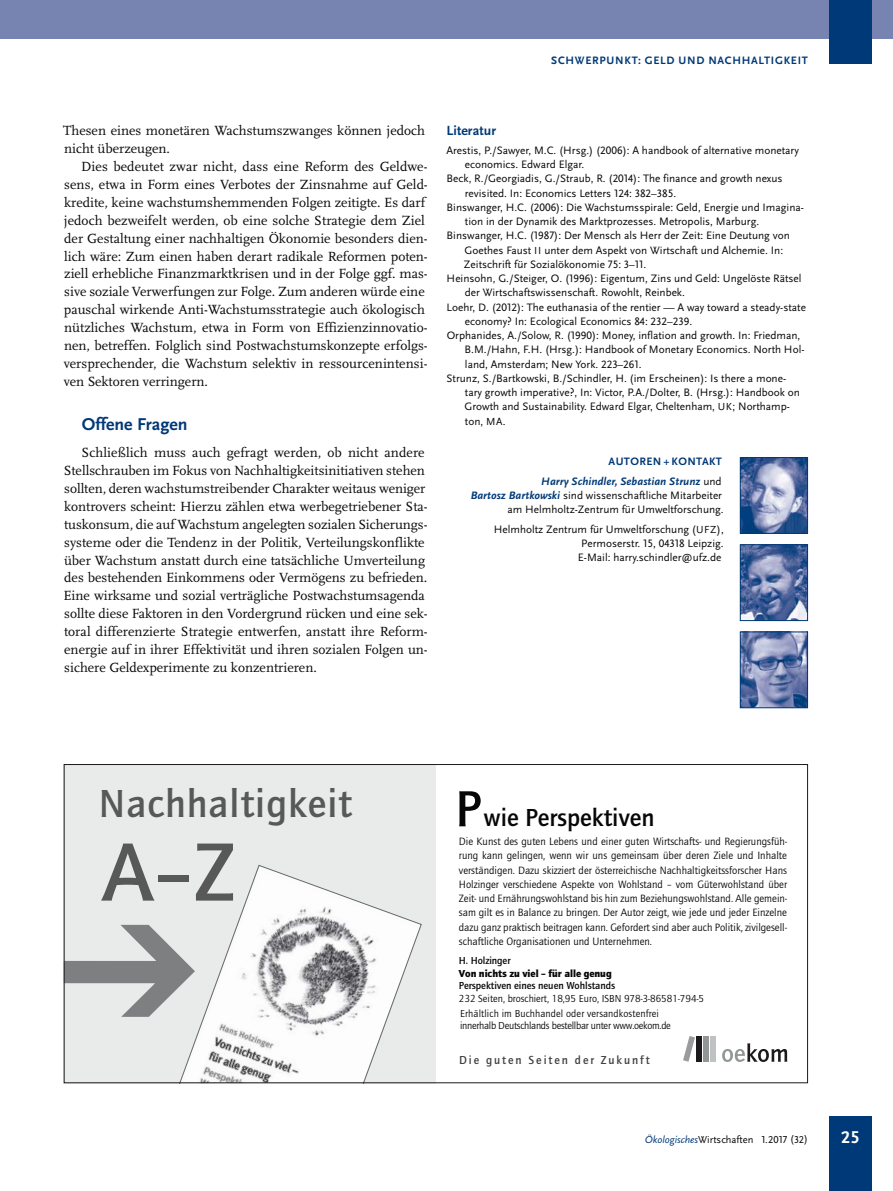
<style>
.page{position:relative;width:893px;height:1191px;background:#fff}
.page>*{position:absolute;margin:0;border:0;box-sizing:border-box;transform-origin:0 0}
.t1{font:700 85.5px "Quay Itc T";color:#585858}
.t2{font:700 40.5px "Quay Itc T";letter-spacing:.025em;color:#585858}
.t3{font:700 25.5px "Quay Itc T";color:#070707}
.t4{font:700 17.85px "Scala Sans Pro";letter-spacing:.005em;color:#003977}
.t5{font:700 17.85px "Scala Sans Pro";color:#fff}
.t6{font:13.8px/17.9px "Scala Pro";color:#070707}
.t7{font:700 13.8px "Scala Sans Pro";letter-spacing:.005em;color:#003977}
.t8{font:700 12px "Quay Itc T";letter-spacing:.16em;color:#414141}
.t9{font:11.25px/14.2px "Scala Sans Pro";color:#070707;text-align:right}
.t10{font:italic 700 11.25px/20px "Scala Sans Pro";letter-spacing:.005em;color:#003977;text-align:right}
.t11{font:700 11.25px "Scala Sans Pro";letter-spacing:.06em;color:#003977}
.t12{font:10.95px/14.2px "Quay Itc T";color:#070707;text-align:justify}
.t13{font:10.5px/12px "Quay Itc T";letter-spacing:-.025em;color:#070707}
.t14{font:10.5px "Quay Itc T";color:#070707}
.t15{font:700 10.5px "Quay Itc T";letter-spacing:-.005em;color:#070707}
.t16{font:10.5px "Scala Sans Pro";color:#070707}
.t17{font:10.5px "Quay Itc T Blac";letter-spacing:-.005em;color:#070707}
.s1{font-size:10.65px}
.s2{font-style:normal}
.s3{font-weight:400;font-style:normal;color:#070707}
.s4{font-weight:700;font-style:italic;color:#003977}
.s5{font-size:52.5px}
.s6{font-style:italic;color:#003977}
</style>
<div class="page">
<img style="left:742px;top:459px;width:64px;height:73px">
<div style="left:740px;top:457px;width:68px;height:77px;border:1px solid #003977"></div>
<img style="left:742px;top:546px;width:64px;height:73px">
<div style="left:740px;top:544px;width:68px;height:77px;border:1px solid #003977"></div>
<img style="left:742px;top:633px;width:64px;height:73px">
<div style="left:740px;top:631px;width:68px;height:77px;border:1px solid #003977"></div>
<div style="left:64px;top:764px;width:372px;height:319px;background:#e9ebeb"></div>
<svg style="left:66px;top:925px;width:109px;height:91px"></svg>
<svg style="left:175px;top:865px;width:247px;height:216px"></svg>
<div style="left:710px;top:1036px;width:6px;height:25px;background:#bfc1c2"></div>
<div style="left:703px;top:1036px;width:6px;height:25px;background:#929697"></div>
<div style="left:696px;top:1036px;width:6px;height:25px;background:#1d1a1e"></div>
<svg style="left:683px;top:1036px;width:12px;height:25px"></svg>
<svg style="left:722px;top:1043px;width:65px;height:19px"></svg>
<div style="left:0;top:0;width:893px;height:38px;background:#7783b1"></div>
<div style="left:829px;top:0;width:43px;height:64px;background:#003977"></div>
<div style="left:829px;top:1116px;width:43px;height:74px;background:#003977"></div>
<p class="t11" style="left:551px;top:56px;width:258px">SCHWERPUNKT: GELD UND NACHHALTIGKEIT</p>
<p class="t6" style="left:63px;top:123px;width:363px">Thesen eines monetären Wachstumszwanges können jedoch nicht überzeugen.</p>
<p class="t6" style="left:64px;top:159px;width:366px;text-indent:18px">Dies bedeutet zwar nicht, dass eine Reform des Geldwe&shy;sens, etwa in Form eines Verbotes der Zinsnahme auf Geld&shy;kredite, keine wachstumshemmenden Folgen zeitigte. Es darf jedoch bezweifelt werden, ob eine solche Strategie dem Ziel der Gestaltung einer nachhaltigen Ökonomie besonders dien&shy;lich wäre: Zum einen haben derart radikale Reformen poten&shy;ziell erhebliche Finanzmarktkrisen und in der Folge ggf. mas&shy;sive soziale Verwerfungen zur Folge. Zum anderen würde eine pauschal wirkende Anti-Wachstumsstrategie auch ökologisch nützliches Wachstum, etwa in Form von Effizienzinnovatio&shy;nen, betreffen. Folglich sind Postwachstumskonzepte erfolgs&shy;versprechender, die Wachstum selektiv in ressourcenintensi&shy;ven Sektoren verringern.</p>
<p class="t4" style="left:82px;top:417px;width:107px">Offene Fragen</p>
<p class="t6" style="left:63px;top:445px;width:366px;text-indent:18px">Schließlich muss auch gefragt werden, ob nicht andere Stellschrauben im Fokus von Nachhaltigkeitsinitiativen stehen sollten, deren wachstumstreibender Charakter weitaus weniger kontrovers scheint: Hierzu zählen etwa werbegetriebener Sta&shy;tuskonsum, die auf Wachstum angelegten sozialen Sicherungs&shy;systeme oder die Tendenz in der Politik, Verteilungskonflikte über Wachstum anstatt durch eine tatsächliche Umverteilung des bestehenden Einkommens oder Vermögens zu befrieden.<br>Eine wirksame und sozial verträgliche Postwachstumsagenda sollte diese Faktoren in den Vordergrund rücken und eine sek&shy;toral differenzierte Strategie entwerfen, anstatt ihre Reform&shy;energie auf in ihrer Effektivität und ihren sozialen Folgen un&shy;sichere Geldexperimente zu konzentrieren.</p>
<p class="t7" style="left:447px;top:125px;width:51px">Literatur</p>
<p class="t9" style="left:446px;top:144px;width:354px">Arestis, P./Sawyer, M.C. (Hrsg.) (2006): A handbook of alternative monetary</p>
<p class="t9" style="left:465px;top:158px;width:121px">economics. Edward Elgar.</p>
<p class="t9" style="left:447px;top:172px;width:337px">Beck, R./Georgiadis, G./Straub, R. (2014): The finance and growth nexus</p>
<p class="t9" style="left:465px;top:187px;width:213px">revisited. In: Economics Letters 124: 382–385.</p>
<p class="t9" style="left:447px;top:201px;width:359px">Binswanger, H.C. (2006): Die Wachstumsspirale: Geld, Energie und Imagina-</p>
<p class="t9" style="left:465px;top:215px;width:296px">tion in der Dynamik des Marktprozesses. Metropolis, Marburg.</p>
<p class="t9" style="left:447px;top:229px;width:345px">Binswanger, H.C. (1987): Der Mensch als Herr der Zeit: Eine Deutung von</p>
<p class="t9" style="left:465px;top:244px;width:320px">Goethes Faust <span class="s1">II</span> unter dem Aspekt von Wirtschaft und Alchemie. In:</p>
<p class="t9" style="left:464px;top:258px;width:184px">Zeitschrift für Sozialökonomie 75: 3–11.</p>
<p class="t9" style="left:447px;top:272px;width:356px">Heinsohn, G./Steiger, O. (1996): Eigentum, Zins und Geld: Ungelöste Rätsel</p>
<p class="t9" style="left:465px;top:286px;width:222px">der Wirtschaftswissenschaft. Rowohlt, Reinbek.</p>
<p class="t9" style="left:447px;top:301px;width:361px">Loehr, D. (2012): The euthanasia of the rentier — A way toward a steady-state</p>
<p class="t9" style="left:465px;top:315px;width:229px">economy? In: Ecological Economics 84: 232–239.</p>
<p class="t9" style="left:447px;top:329px;width:355px">Orphanides, A./Solow, R. (1990): Money, inflation and growth. In: Friedman,</p>
<p class="t9" style="left:464px;top:343px;width:341px">B.M./Hahn, F.H. (Hrsg.): Handbook of Monetary Economics. North Hol-</p>
<p class="t9" style="left:465px;top:358px;width:178px">land, Amsterdam; New York. 223–261.</p>
<p class="t9" style="left:446px;top:372px;width:341px">Strunz, S./Bartkowski, B./Schindler, H. (im Erscheinen): Is there a mone-</p>
<p class="t9" style="left:465px;top:386px;width:336px">tary growth imperative?, In: Victor, P.A./Dolter, B. (Hrsg.): Handbook on</p>
<p class="t9" style="left:465px;top:401px;width:327px">Growth and Sustainability. Edward Elgar, Cheltenham, <span class="s1">UK</span>; Northamp-</p>
<p class="t9" style="left:465px;top:415px;width:42px">ton, <span class="s1">MA</span>.</p>
<p class="t10" style="left:541px;top:452px;width:182px"><span class="s2">AUTOREN + KONTAKT<br></span>Harry Schindler, Sebastian Strunz <span class="s3">und</span></p>
<p class="t9" style="left:471px;top:489px;width:255px"><span class="s4">Bartosz Bartkowski</span> sind wissenschaftliche Mitarbeiter am Helmholtz-Zentrum für Umweltforschung.</p>
<p class="t9" style="left:578px;top:523px;width:147px;text-align:justify;text-indent:-84px">Helmholtz Zentrum für Umweltforschung (<span class="s1">UFZ</span>), Permoserstr. 15, 04318 Leipzig.<br>E-Mail: harry.schindler@ufz.de</p>
<h2 class="t2" style="left:99px;top:784px;width:255px">Nachhaltigkeit</h2>
<h1 class="t1" style="left:102px;top:830px;width:134px">A–Z</h1>
<h3 class="t3" style="left:455px;top:805px;width:201px"><span class="s5">P</span> wie Perspektiven</h3>
<p class="t12" style="left:459px;top:835px;width:330px">Die Kunst des guten Lebens und einer guten Wirtschafts- und Regierungsfüh&shy;rung kann gelingen, wenn wir uns gemeinsam über deren Ziele und Inhalte verständigen. Dazu skizziert der österreichische Nachhaltigkeitssforscher Hans Holzinger verschiedene Aspekte von Wohlstand – vom Güterwohlstand über Zeit- und Ernährungswohlstand bis hin zum Beziehungswohlstand. Alle gemein&shy;sam gilt es in Balance zu bringen. Der Autor zeigt, wie jede und jeder Einzelne dazu ganz praktisch beitragen kann. Gefordert sind aber auch Politik, zivilgesell&shy;schaftliche Organisationen und Unternehmen.</p>
<p class="t15" style="left:459px;top:955px;width:53px">H. Holzinger</p>
<p class="t17" style="left:459px;top:968px;width:154px">Von nichts zu viel – für alle genug</p>
<p class="t15" style="left:459px;top:980px;width:158px">Perspektiven eines neuen Wohlstands</p>
<p class="t14" style="left:459px;top:993px;width:247px">232 Seiten, broschiert, 18,95 Euro, ISBN 978-3-86581-794-5</p>
<p class="t13" style="left:460px;top:1007px;width:212px">Erhältlich im Buchhandel oder versandkostenfrei innerhalb Deutschlands bestellbar unter www.oekom.de</p>
<p class="t8" style="left:459px;top:1053px;width:192px">Die guten Seiten der Zukunft</p>
<p class="t16" style="left:645px;top:1135px;width:165px"><span class="s6">Ökologisches</span>Wirtschaften 1.2017 (32)</p>
<p class="t5" style="left:841px;top:1130px;width:20px">25</p>
</div>
